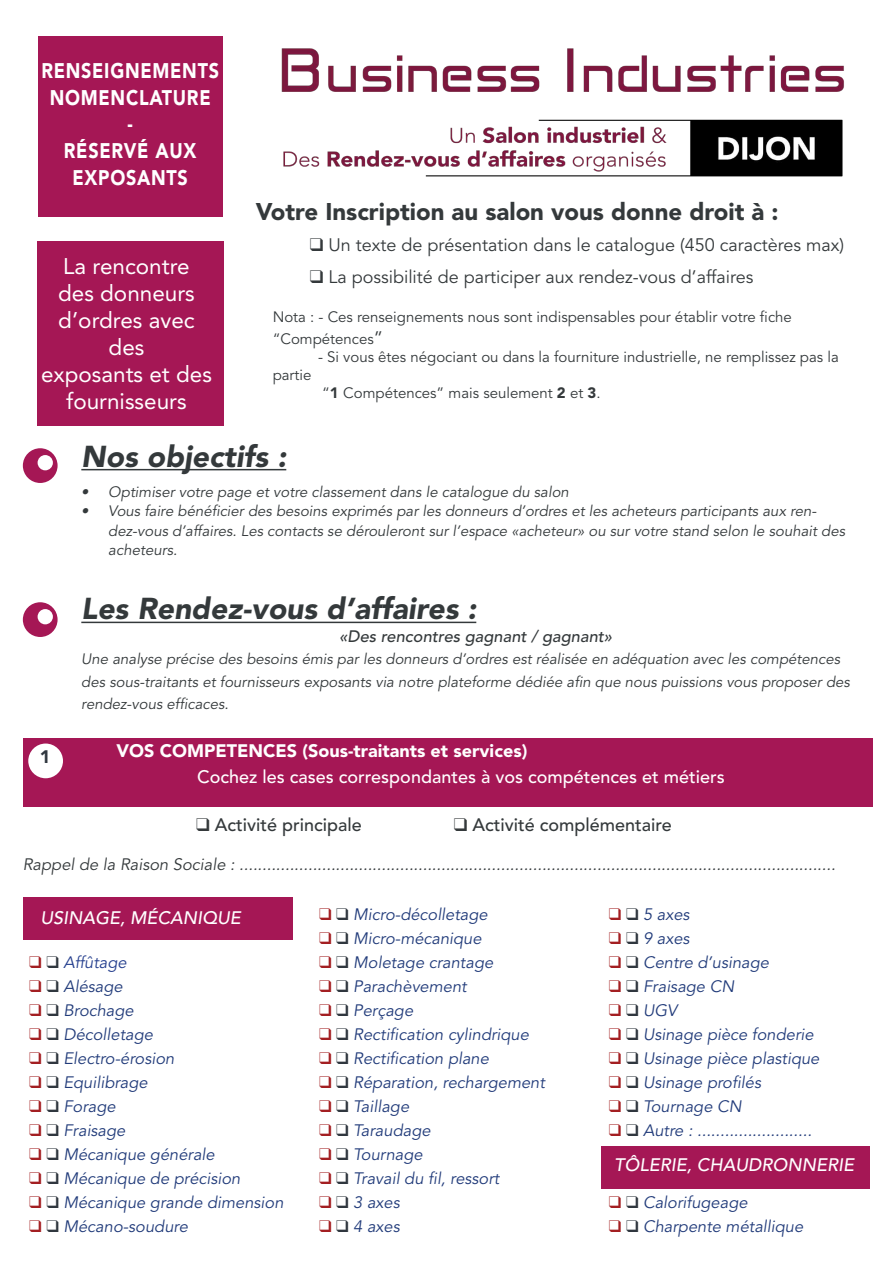
<style>
.page{position:relative;width:893px;height:1263px;background:#fff}
.page>*{position:absolute;margin:0;border:0;box-sizing:border-box;transform-origin:0 0}
.t1{font:italic 900 30px "Avenir";color:#34393b}
.t2{font:900 24px "Avenir";color:#34393b}
.t3{font:22.5px/27px "Avenir";color:#fff;text-align:center}
.t4{font:900 21px "Avenir";letter-spacing:.04em;color:#fff;scale:.85 1}
.t5{font:18px "Avenir";color:#34393b}
.t6{font:500 18px "Avenir";color:#fff}
.t7{font:500 18px "Avenir";color:#34393b}
.t8{font:900 18px "Avenir";color:#fff}
.t9{font:italic 500 18px "Avenir";color:#fff}
.t10{font:900 18px "Avenir";color:#30373f}
.t11{font:italic 16.5px "Avenir";color:#213b7a}
.t12{font:italic 16.5px "Avenir";color:#34393b}
.t13{font:italic 500 16.5px "Avenir";color:#34393b}
.t14{font:italic 16.5px "Avenir";color:#253f8e}
.t15{font:italic 15px/19.5px "Avenir";color:#34393b}
.t16{font:15px "Avenir";color:#34393b}
.s1{font-size:18px}
.s2{font-weight:900}
.s3{color:#a31f22}
.s4{color:#30373f}
</style>
<div class="page">
<div style="left:38px;top:36px;width:185px;height:180px;background:#a51755"></div>
<div style="left:38px;top:241px;width:186px;height:184px;background:#a51755"></div>
<hr style="left:81px;top:469px;width:205px;height:1px;background:#34393b">
<div style="left:23px;top:448px;width:35px;height:35px;background:#a51755;border-radius:50%"></div>
<div style="left:38px;top:455px;width:15px;height:15px;background:#fff;border-radius:50%"></div>
<hr style="left:81px;top:622px;width:395px;height:1px;background:#34393b">
<div style="left:23px;top:602px;width:35px;height:35px;background:#a51755;border-radius:50%"></div>
<div style="left:38px;top:609px;width:15px;height:15px;background:#fff;border-radius:50%"></div>
<div style="left:23px;top:739px;width:849px;height:68px;background:#a51755"></div>
<div style="left:28px;top:743px;width:35px;height:35px;background:#fff;border-radius:50%"></div>
<div style="left:24px;top:897px;width:269px;height:43px;background:#a51755"></div>
<div style="left:601px;top:1146px;width:269px;height:43px;background:#a51755"></div>
<img style="left:281px;top:48px;width:563px;height:129px">
<p class="t4" style="left:41px;top:58px;width:211px">RENSEIGNEMENTS</p>
<p class="t4" style="left:50px;top:84px;width:191px">NOMENCLATURE</p>
<p class="t4" style="left:128px;top:111px;width:8px">-</p>
<p class="t4" style="left:64px;top:138px;width:157px">RÉSERVÉ AUX</p>
<p class="t4" style="left:73px;top:165px;width:137px">EXPOSANTS</p>
<p class="t2" style="left:256px;top:197px;width:524px">Votre Inscription au salon vous donne droit à :</p>
<p class="t5" style="left:310px;top:235px;width:536px">❑ Un texte de présentation dans le catalogue (450 caractères max)</p>
<p class="t5" style="left:310px;top:266px;width:445px">❑ La possibilité de participer aux rendez-vous d’affaires</p>
<p class="t16" style="left:273px;top:308px;width:521px">Nota : - Ces renseignements nous sont indispensables pour établir votre fiche</p>
<p class="t16" style="left:273px;top:330px;width:112px">“Compétences<span class="s1">”</span></p>
<p class="t16" style="left:318px;top:348px;width:522px">- Si vous êtes négociant ou dans la fourniture industrielle, ne remplissez pas la</p>
<p class="t16" style="left:273px;top:366px;width:40px">partie</p>
<p class="t16" style="left:322px;top:384px;width:280px">“<span class="s2">1</span> Compétences” mais seulement <span class="s2">2</span> et <span class="s2">3</span>.</p>
<p class="t3" style="left:58px;top:253px;width:138px">La rencontre des donneurs d’ordres avec des</p>
<p class="t3" style="left:41px;top:361px;width:172px">exposants et des fournisseurs</p>
<p class="t1" style="left:81px;top:438px;width:206px">Nos objectifs :</p>
<p class="t15" style="left:81px;top:482px;width:489px">• Optimiser votre page et votre classement dans le catalogue du salon</p>
<p class="t15" style="left:108px;top:502px;width:738px;text-indent:-27px">• Vous faire bénéficier des besoins exprimés par les donneurs d’ordres et les acheteurs participants aux ren&shy;dez-vous d’affaires. Les contacts se dérouleront sur l’espace «acheteur» ou sur votre stand selon le souhait des acheteurs.</p>
<p class="t10" style="left:40px;top:746px;width:12px">1</p>
<p class="t1" style="left:81px;top:591px;width:396px">Les Rendez-vous d’affaires :</p>
<p class="t13" style="left:339px;top:627px;width:274px">«Des rencontres gagnant / gagnant»</p>
<p class="t15" style="left:81px;top:648px;width:770px;line-height:22.5px">Une analyse précise des besoins émis par les donneurs d’ordres est réalisée en adéquation avec les compétences des sous-traitants et fournisseurs exposants via notre plateforme dédiée afin que nous puissions vous proposer des rendez-vous efficaces.</p>
<p class="t8" style="left:116px;top:740px;width:412px">VOS COMPETENCES (Sous-traitants et services)</p>
<p class="t6" style="left:197px;top:766px;width:529px">Cochez les cases correspondantes à vos compétences et métiers</p>
<p class="t7" style="left:196px;top:815px;width:167px">❑ Activité principale</p>
<p class="t7" style="left:454px;top:815px;width:220px">❑ Activité complémentaire</p>
<p class="t12" style="left:23px;top:855px;width:814px">Rappel de la Raison Sociale : ..................................................................................................................................</p>
<p class="t9" style="left:41px;top:907px;width:202px">USINAGE, MÉCANIQUE</p>
<p class="t14" style="left:29px;top:952px;width:99px"><span class="s3">❑</span> <span class="s4">❑</span> Affûtage</p>
<p class="t11" style="left:29px;top:976px;width:95px"><span class="s3">❑</span> <span class="s4">❑</span> Alésage</p>
<p class="t11" style="left:29px;top:1000px;width:106px"><span class="s3">❑</span> <span class="s4">❑</span> Brochage</p>
<p class="t11" style="left:29px;top:1024px;width:125px"><span class="s3">❑</span> <span class="s4">❑</span> Décolletage</p>
<p class="t11" style="left:29px;top:1048px;width:147px"><span class="s3">❑</span> <span class="s4">❑</span> Electro-érosion</p>
<p class="t11" style="left:29px;top:1072px;width:120px"><span class="s3">❑</span> <span class="s4">❑</span> Equilibrage</p>
<p class="t11" style="left:29px;top:1096px;width:88px"><span class="s3">❑</span> <span class="s4">❑</span> Forage</p>
<p class="t11" style="left:29px;top:1120px;width:98px"><span class="s3">❑</span> <span class="s4">❑</span> Fraisage</p>
<p class="t11" style="left:29px;top:1144px;width:187px"><span class="s3">❑</span> <span class="s4">❑</span> Mécanique générale</p>
<p class="t11" style="left:29px;top:1168px;width:213px"><span class="s3">❑</span> <span class="s4">❑</span> Mécanique de précision</p>
<p class="t11" style="left:29px;top:1192px;width:256px"><span class="s3">❑</span> <span class="s4">❑</span> Mécanique grande dimension</p>
<p class="t11" style="left:29px;top:1216px;width:160px"><span class="s3">❑</span> <span class="s4">❑</span> Mécano-soudure</p>
<p class="t11" style="left:319px;top:904px;width:170px"><span class="s3">❑</span> <span class="s4">❑</span> Micro-décolletage</p>
<p class="t11" style="left:319px;top:928px;width:164px"><span class="s3">❑</span> <span class="s4">❑</span> Micro-mécanique</p>
<p class="t11" style="left:319px;top:952px;width:176px"><span class="s3">❑</span> <span class="s4">❑</span> Moletage crantage</p>
<p class="t11" style="left:319px;top:976px;width:149px"><span class="s3">❑</span> <span class="s4">❑</span> Parachèvement</p>
<p class="t11" style="left:319px;top:1000px;width:96px"><span class="s3">❑</span> <span class="s4">❑</span> Perçage</p>
<p class="t11" style="left:319px;top:1024px;width:211px"><span class="s3">❑</span> <span class="s4">❑</span> Rectification cylindrique</p>
<p class="t11" style="left:319px;top:1048px;width:171px"><span class="s3">❑</span> <span class="s4">❑</span> Rectification plane</p>
<p class="t11" style="left:319px;top:1072px;width:227px"><span class="s3">❑</span> <span class="s4">❑</span> Réparation, rechargement</p>
<p class="t11" style="left:319px;top:1096px;width:92px"><span class="s3">❑</span> <span class="s4">❑</span> Taillage</p>
<p class="t11" style="left:319px;top:1120px;width:113px"><span class="s3">❑</span> <span class="s4">❑</span> Taraudage</p>
<p class="t11" style="left:319px;top:1144px;width:105px"><span class="s3">❑</span> <span class="s4">❑</span> Tournage</p>
<p class="t11" style="left:319px;top:1168px;width:182px"><span class="s3">❑</span> <span class="s4">❑</span> Travail du fil, ressort</p>
<p class="t11" style="left:319px;top:1192px;width:82px"><span class="s3">❑</span> <span class="s4">❑</span> 3 axes</p>
<p class="t11" style="left:319px;top:1216px;width:82px"><span class="s3">❑</span> <span class="s4">❑</span> 4 axes</p>
<p class="t11" style="left:609px;top:904px;width:82px"><span class="s3">❑</span> <span class="s4">❑</span> 5 axes</p>
<p class="t11" style="left:609px;top:928px;width:82px"><span class="s3">❑</span> <span class="s4">❑</span> 9 axes</p>
<p class="t11" style="left:609px;top:952px;width:162px"><span class="s3">❑</span> <span class="s4">❑</span> Centre d’usinage</p>
<p class="t11" style="left:609px;top:976px;width:127px"><span class="s3">❑</span> <span class="s4">❑</span> Fraisage CN</p>
<p class="t11" style="left:609px;top:1000px;width:70px"><span class="s3">❑</span> <span class="s4">❑</span> UGV</p>
<p class="t11" style="left:609px;top:1024px;width:206px"><span class="s3">❑</span> <span class="s4">❑</span> Usinage pièce fonderie</p>
<p class="t11" style="left:609px;top:1048px;width:212px"><span class="s3">❑</span> <span class="s4">❑</span> Usinage pièce plastique</p>
<p class="t11" style="left:609px;top:1072px;width:154px"><span class="s3">❑</span> <span class="s4">❑</span> Usinage profilés</p>
<p class="t11" style="left:609px;top:1096px;width:134px"><span class="s3">❑</span> <span class="s4">❑</span> Tournage CN</p>
<p class="t11" style="left:609px;top:1120px;width:204px"><span class="s3">❑</span> <span class="s4">❑</span> Autre : .........................</p>
<p class="t9" style="left:614px;top:1154px;width:241px">TÔLERIE, CHAUDRONNERIE</p>
<p class="t11" style="left:609px;top:1192px;width:140px"><span class="s3">❑</span> <span class="s4">❑</span> Calorifugeage</p>
<p class="t11" style="left:609px;top:1216px;width:196px"><span class="s3">❑</span> <span class="s4">❑</span> Charpente métallique</p>
</div>
